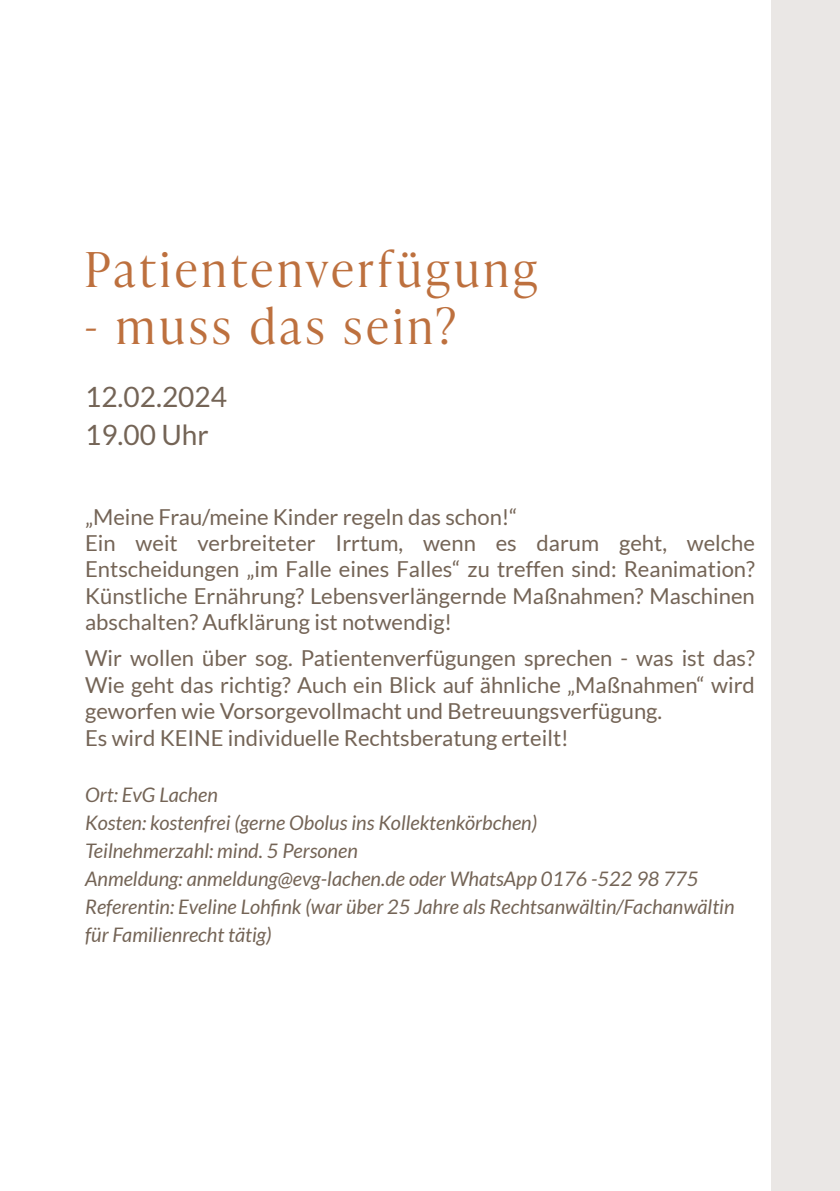
<style>
.page{position:relative;width:840px;height:1191px;background:#fff}
.page>*{position:absolute;margin:0;border:0;box-sizing:border-box;transform-origin:0 0}
.t1{font:300 48px "Ivy Presto Headline";letter-spacing:.1em;color:#bd703e}
.t2{font:28px "Lato";color:#746456}
.t3{font:22px/26.4px "Lato";color:#746456}
.t4{font:italic 20px/28px "Lato";color:#746456}
</style>
<div class="page">
<div style="left:771px;top:0;width:68px;height:1191px;background:#eae7e5"></div>
<h1 class="t1" style="left:85px;top:235px;width:453px">Patientenverfügung</h1>
<h1 class="t1" style="left:85px;top:292px;width:372px">- muss das sein?</h1>
<p class="t2" style="left:85px;top:381px;width:143px">12.02.2024</p>
<p class="t2" style="left:85px;top:419px;width:125px">19.00 Uhr</p>
<p class="t3" style="left:85px;top:503px;width:671px">„Meine Frau/meine Kinder regeln das schon!“<br>Ein weit verbreiteter Irrtum, wenn es darum geht, welche Entscheidungen „im Falle eines Falles“ zu treffen sind: Reanimation?<br>Künstliche Ernährung? Lebensverlängernde Maßnahmen? Maschinen abschalten? Aufklärung ist notwendig!</p>
<p class="t3" style="left:85px;top:645px;width:670px">Wir wollen über sog. Patientenverfügungen sprechen - was ist das?<br>Wie geht das richtig? Auch ein Blick auf ähnliche „Maßnahmen“ wird geworfen wie Vorsorgevollmacht und Betreuungsverfügung.<br>Es wird KEINE individuelle Rechtsberatung erteilt!</p>
<p class="t4" style="left:85px;top:781px;width:650px">Ort: EvG Lachen<br>Kosten: kostenfrei (gerne Obolus ins Kollektenkörbchen)<br>Teilnehmerzahl: mind. 5 Personen<br>Anmeldung: anmeldung@evg-lachen.de oder WhatsApp 0176 -522 98 775<br>Referentin: Eveline Lohfink (war über 25 Jahre als Rechtsanwältin/Fachanwältin für Familienrecht tätig)</p>
</div>
